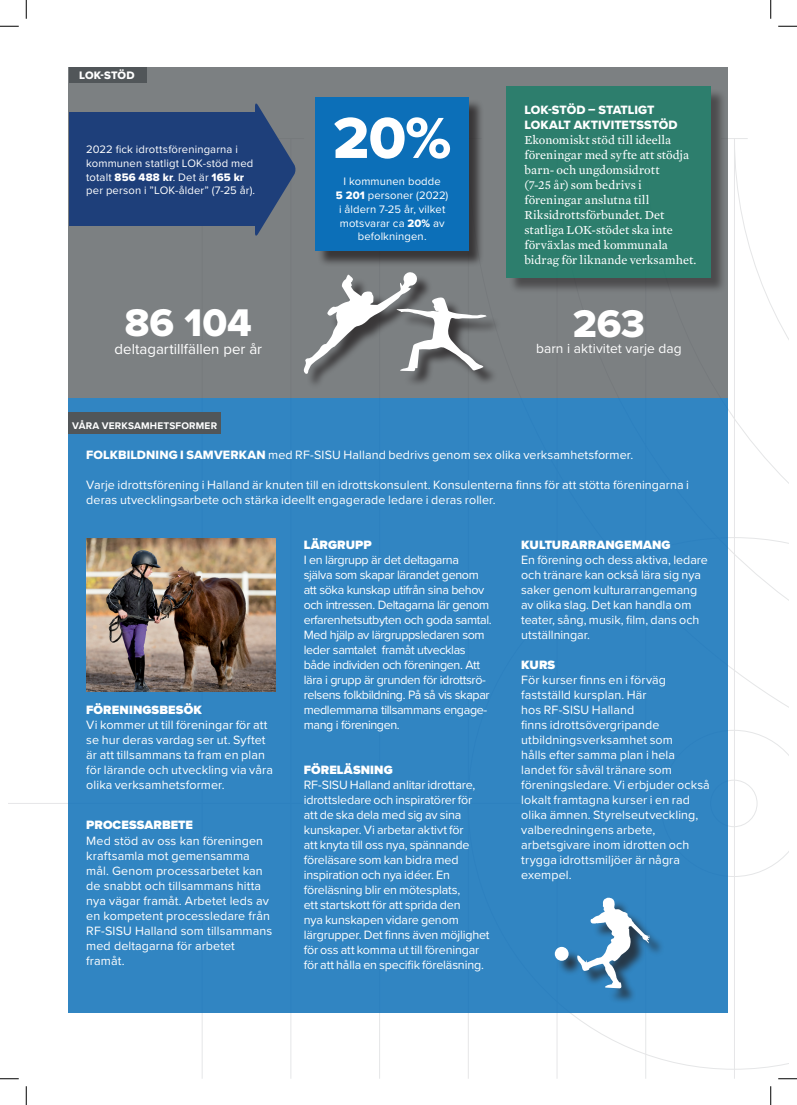
<style>
.page{position:relative;width:797px;height:1105px;background:#fff}
.page>*{position:absolute;margin:0;border:0;box-sizing:border-box;transform-origin:0 0}
.t1{font:60px "Proxima Nova Extrabld";color:#fff}
.t2{font:40px "Proxima Nova Extrabld";letter-spacing:-.005em;color:#fff}
.t3{font:15px "Proxima Nova";color:#fff}
.t4{font:13.75px "Proxima Nova";letter-spacing:.005em;color:#fff}
.t5{font:12.5px/15px "Proxima Nova";color:#fff}
.t6{font:12.5px/15px "Proxima Nova";letter-spacing:-.03em;color:#fff}
.t7{font:12.5px/15px "Mercury Text G2";letter-spacing:.005em;color:#fff}
.t8{font:900 12.5px "Proxima Nova";letter-spacing:.005em;color:#fff}
.t9{font:12.5px/15px "Proxima Nova Extrabld";letter-spacing:.005em;color:#fff}
.t10{font:11.25px/13.8px "Proxima Nova";letter-spacing:.01em;color:#fff}
.t11{font:11.25px "Proxima Nova Extrabld";letter-spacing:.015em;color:#fff}
.t12{font:700 10px "Proxima Nova";letter-spacing:.02em;color:#fff}
.s1{font-family:"Proxima Nova"}
.s2{font-family:"Proxima Nova Extrabld"}
</style>
<div class="page">
<hr style="left:202px;top:139px;width:1px;height:940px;background:#a8abaf">
<hr style="left:290px;top:139px;width:1px;height:940px;background:#a8abaf">
<hr style="left:379px;top:139px;width:1px;height:940px;background:#a8abaf">
<hr style="left:468px;top:139px;width:1px;height:940px;background:#a8abaf">
<hr style="left:556px;top:139px;width:1px;height:940px;background:#a8abaf">
<hr style="left:645px;top:139px;width:1px;height:940px;background:#a8abaf">
<hr style="left:734px;top:139px;width:1px;height:940px;background:#a8abaf">
<svg style="left:728px;top:138px;width:19px;height:1px"></svg>
<div style="left:69px;top:68px;width:659px;height:330px;background:#7c8082"></div>
<div style="left:69px;top:68px;width:77px;height:15px;background:#515659"></div>
<svg style="left:255px;top:103px;width:41px;height:133px"></svg>
<div style="left:69px;top:113px;width:187px;height:113px;background:#1e3f7a"></div>
<div style="left:317px;top:99px;width:167px;height:168px;background:#231f20;opacity:.75"></div>
<div style="left:315px;top:98px;width:154px;height:153px;background:#0c6fb8"></div>
<div style="left:508px;top:88px;width:219px;height:205px;background:#231f20;opacity:.75"></div>
<div style="left:506px;top:86px;width:205px;height:192px;background:#2d7e6d"></div>
<div style="left:69px;top:398px;width:659px;height:614px;background:#3185c2"></div>
<div style="left:69px;top:413px;width:152px;height:15px;background:#515659"></div>
<div style="left:306px;top:274px;width:195px;height:115px;background:#231f20;opacity:.75"></div>
<svg style="left:304px;top:272px;width:182px;height:102px"></svg>
<img style="left:87px;top:538px;width:189px;height:153px">
<div style="left:69px;top:414px;width:152px;height:19px;background:#515659"></div>
<div style="left:557px;top:900px;width:108px;height:104px;background:#231f20;opacity:.75"></div>
<div style="left:555px;top:947px;width:13px;height:14px;background:#fff;border-radius:50%"></div>
<svg style="left:576px;top:897px;width:74px;height:92px"></svg>
<svg style="left:0;top:25px;width:19px;height:2px"></svg>
<svg style="left:778px;top:25px;width:19px;height:2px"></svg>
<svg style="left:0;top:1078px;width:19px;height:1px"></svg>
<svg style="left:778px;top:1078px;width:19px;height:1px"></svg>
<svg style="left:25px;top:0;width:2px;height:19px"></svg>
<svg style="left:25px;top:1086px;width:2px;height:19px"></svg>
<svg style="left:770px;top:0;width:1px;height:19px"></svg>
<svg style="left:770px;top:1086px;width:1px;height:19px"></svg>
<p class="t11" style="left:79px;top:67px;width:57px">LOK-STÖD</p>
<p class="t10" style="left:86px;top:142px;width:169px">2022 fick idrottsföreningarna i kommunen statligt LOK-stöd med</p>
<p class="t11" style="left:86px;top:168px;width:159px"><span class="s1">totalt</span> 856 488 kr<span class="s1">. Det är</span> 165 kr</p>
<p class="t10" style="left:86px;top:183px;width:170px">per person i ”LOK-ålder” (7-25 år).</p>
<h2 class="t2" style="left:125px;top:293px;width:128px">86 104</h2>
<p class="t3" style="left:115px;top:338px;width:149px">deltagartillfällen per år</p>
<p class="t11" style="left:79px;top:413px;width:131px">HÖJDARE I KOMMUNEN</p>
<p class="t12" style="left:72px;top:418px;width:146px">VÅRA VERKSAMHETSFORMER</p>
<h1 class="t1" style="left:333px;top:93px;width:120px">20%</h1>
<p class="t10" style="left:336px;top:174px;width:114px;text-align:center">I kommunen bodde<br><span class="s2">5 201</span> personer (2022) i åldern 7-25 år, vilket motsvarar ca <span class="s2">20%</span> av befolkningen.</p>
<p class="t9" style="left:524px;top:102px;width:155px">LOK-STÖD – STATLIGT<br>LOKALT AKTIVITETSSTÖD</p>
<p class="t7" style="left:524px;top:132px;width:173px">Ekonomiskt stöd till ideella föreningar med syfte att stödja barn- och ungdomsidrott<br>(7-25 år) som bedrivs i föreningar anslutna till<br>Riksidrottsförbundet. Det statliga LOK-stödet ska inte förväxlas med kommunala bidrag för liknande verksamhet.</p>
<h2 class="t2" style="left:572px;top:293px;width:74px">263</h2>
<p class="t4" style="left:536px;top:338px;width:147px">barn i aktivitet varje dag</p>
<p class="t5" style="left:86px;top:447px;width:548px"><span class="s2">FOLKBILDNING I SAMVERKAN</span> med RF-SISU Halland bedrivs genom sex olika verksamhetsformer.</p>
<p class="t5" style="left:86px;top:477px;width:604px">Varje idrottsförening i Halland är knuten till en idrottskonsulent. Konsulenterna finns för att stötta föreningarna i deras utvecklingsarbete och stärka ideellt engagerade ledare i deras roller.</p>
<p class="t8" style="left:86px;top:700px;width:117px">FÖRENINGSBESÖK</p>
<p class="t5" style="left:86px;top:717px;width:188px">Vi kommer ut till föreningar för att se hur deras vardag ser ut. Syftet är att tillsammans ta fram en plan för lärande och utveckling via våra olika verksamhetsformer.</p>
<p class="t8" style="left:86px;top:816px;width:108px">PROCESSARBETE</p>
<p class="t5" style="left:86px;top:832px;width:187px">Med stöd av oss kan föreningen kraftsamla mot gemensamma mål. Genom processarbetet kan de snabbt och tillsammans hitta nya vägar framåt. Arbetet leds av en kompetent processledare från<br>RF-SISU Halland som tillsammans med deltagarna för arbetet framåt.</p>
<p class="t8" style="left:304px;top:535px;width:69px">LÄRGRUPP</p>
<p class="t6" style="left:304px;top:552px;width:189px">I en lärgrupp är det deltagarna<br>själva som skapar lärandet genom att söka kunskap utifrån sina behov och intressen. Deltagarna lär genom erfarenhetsutbyten och goda samtal.<br>Med hjälp av lärgruppsledaren som leder samtalet framåt utvecklas både individen och föreningen. Att lära i grupp är grunden för idrottsrö&shy;relsens folkbildning. På så vis skapar medlemmarna tillsammans engage&shy;mang i föreningen.</p>
<p class="t8" style="left:304px;top:760px;width:91px">FÖRELÄSNING</p>
<p class="t5" style="left:304px;top:777px;width:187px">RF-SISU Halland anlitar idrottare, idrottsledare och inspiratörer för<br>att de ska dela med sig av sina kunskaper. Vi arbetar aktivt för<br>att knyta till oss nya, spännande föreläsare som kan bidra med inspiration och nya idéer. En föreläsning blir en mötesplats,<br>ett startskott för att sprida den<br>nya kunskapen vidare genom lärgrupper. Det finns även möjlighet för oss att komma ut till föreningar för att hålla en specifik föreläsning.</p>
<p class="t8" style="left:521px;top:535px;width:151px">KULTURARRANGEMANG</p>
<p class="t5" style="left:521px;top:552px;width:188px">En förening och dess aktiva, ledare och tränare kan också lära sig nya saker genom kulturarrangemang av olika slag. Det kan handla om teater, sång, musik, film, dans och utställningar.</p>
<p class="t8" style="left:521px;top:655px;width:36px">KURS</p>
<p class="t5" style="left:521px;top:672px;width:190px">För kurser finns en i förväg fastställd kursplan. Här<br>hos RF-SISU Halland<br>finns idrottsövergripande utbildningsverksamhet som<br>hålls efter samma plan i hela landet för såväl tränare som föreningsledare. Vi erbjuder också lokalt framtagna kurser i en rad olika ämnen. Styrelseutveckling, valberedningens arbete, arbetsgivare inom idrotten och trygga idrottsmiljöer är några exempel.</p>
</div>
